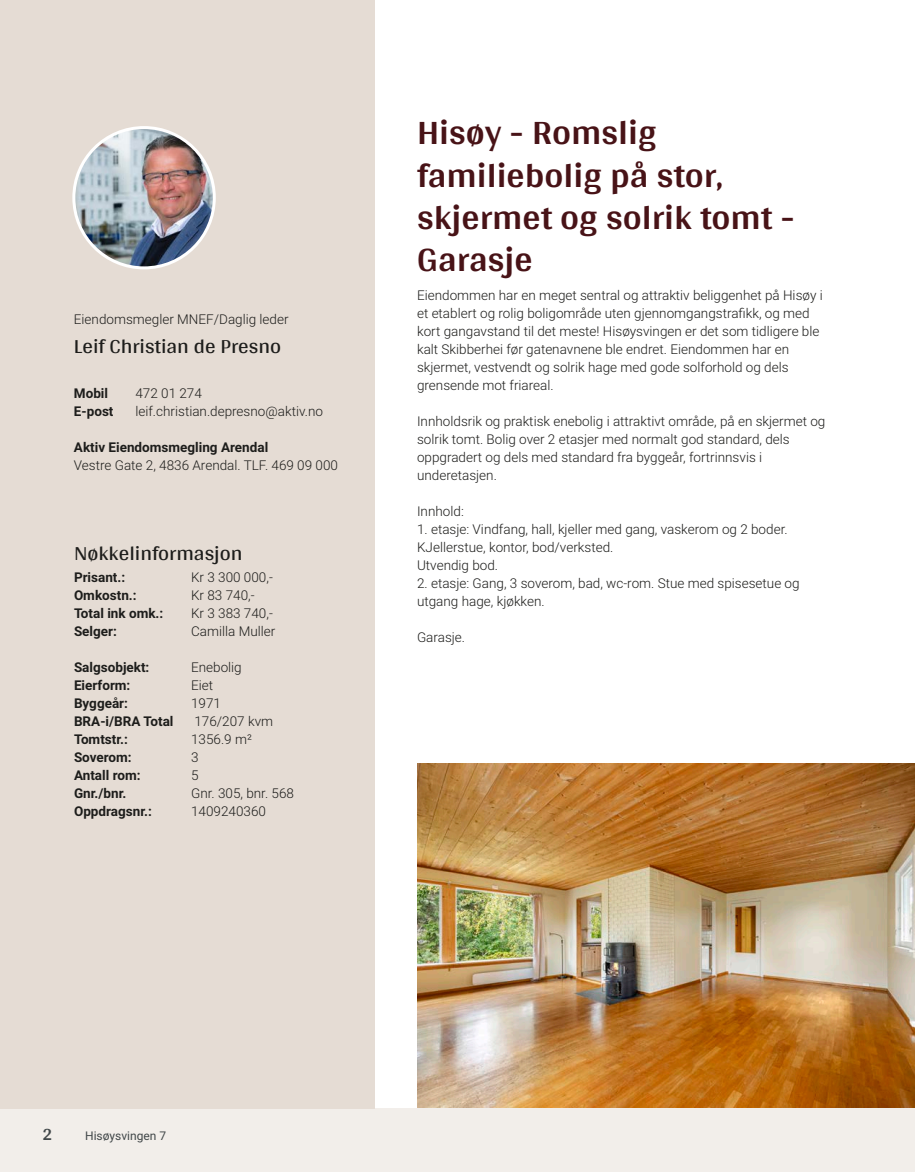
<style>
.page{position:relative;width:915px;height:1172px;background:#fff}
.page>*{position:absolute;margin:0;border:0;box-sizing:border-box;transform-origin:0 0}
.t1{font:700 36px/42px "Arya";color:#481317}
.t2{font:21px "Arya";color:#1d1d1b}
.t3{font:700 18px "Arya";color:#414749}
.t4{font:300 13.5px/18px "Roboto Vitec";color:#1d1d1b}
.t5{font:700 13.5px "Roboto Vitec";color:#1d1d1b}
.t6{font:12px "Roboto Vitec";color:#414749}
</style>
<div class="page">
<div style="left:0;top:1108px;width:914px;height:64px;background:#f2eeea"></div>
<div style="left:0;top:0;width:374px;height:1108px;background:#e5dcd4"></div>
<img style="left:74px;top:128px;width:140px;height:140px;border-radius:70px">
<div style="left:72px;top:126px;width:144px;height:143px;border:3px solid #fff;border-radius:50%"></div>
<img style="left:417px;top:764px;width:497px;height:344px">
<p class="t4" style="left:74px;top:309px;width:216px">Eiendomsmegler MNEF/Daglig leder</p>
<h2 class="t2" style="left:74px;top:333px;width:208px">Leif Christian de Presno</h2>
<p class="t5" style="left:74px;top:384px;width:36px">Mobil</p>
<p class="t4" style="left:135px;top:384px;width:68px">472 01 274</p>
<p class="t5" style="left:74px;top:402px;width:41px">E‑post</p>
<p class="t4" style="left:135px;top:402px;width:189px">leif.christian.depresno@aktiv.no</p>
<p class="t5" style="left:74px;top:438px;width:196px">Aktiv Eiendomsmegling Arendal</p>
<p class="t4" style="left:74px;top:456px;width:265px">Vestre Gate 2, 4836 Arendal. TLF. 469 09 000</p>
<h2 class="t2" style="left:74px;top:541px;width:170px">Nøkkelinformasjon</h2>
<p class="t5" style="left:74px;top:568px;width:53px">Prisant.:</p>
<p class="t4" style="left:191px;top:568px;width:83px">Kr 3 300 000,‑</p>
<p class="t5" style="left:74px;top:586px;width:64px">Omkostn.:</p>
<p class="t4" style="left:191px;top:586px;width:65px">Kr 83 740,‑</p>
<p class="t5" style="left:74px;top:604px;width:91px">Total ink omk.:</p>
<p class="t4" style="left:191px;top:604px;width:83px">Kr 3 383 740,‑</p>
<p class="t5" style="left:74px;top:622px;width:44px">Selger:</p>
<p class="t4" style="left:191px;top:622px;width:86px">Camilla Muller</p>
<p class="t5" style="left:74px;top:658px;width:77px">Salgsobjekt:</p>
<p class="t4" style="left:191px;top:658px;width:52px">Enebolig</p>
<p class="t5" style="left:74px;top:676px;width:58px">Eierform:</p>
<p class="t4" style="left:191px;top:676px;width:24px">Eiet</p>
<p class="t5" style="left:74px;top:694px;width:55px">Byggeår:</p>
<p class="t4" style="left:191px;top:694px;width:31px">1971</p>
<p class="t5" style="left:74px;top:712px;width:101px">BRA‑i/BRA Total</p>
<p class="t4" style="left:194px;top:712px;width:80px">176/207 kvm</p>
<p class="t5" style="left:74px;top:730px;width:55px">Tomtstr.:</p>
<p class="t4" style="left:191px;top:730px;width:62px">1356.9 m²</p>
<p class="t5" style="left:74px;top:748px;width:59px">Soverom:</p>
<p class="t4" style="left:191px;top:748px;width:9px">3</p>
<p class="t5" style="left:74px;top:766px;width:68px">Antall rom:</p>
<p class="t4" style="left:191px;top:766px;width:9px">5</p>
<p class="t5" style="left:74px;top:784px;width:54px">Gnr./bnr.</p>
<p class="t4" style="left:191px;top:784px;width:104px">Gnr. 305, bnr. 568</p>
<p class="t5" style="left:74px;top:802px;width:79px">Oppdragsnr.:</p>
<p class="t4" style="left:191px;top:802px;width:76px">1409240360</p>
<h1 class="t1" style="left:417px;top:111px;width:375px">Hisøy ‑ Romslig familiebolig på stor, skjermet og solrik tomt -<br>Garasje</h1>
<p class="t4" style="left:417px;top:286px;width:407px">Eiendommen har en meget sentral og attraktiv beliggenhet på Hisøy i et etablert og rolig boligområde uten gjennomgangstrafikk, og med kort gangavstand til det meste! Hisøysvingen er det som tidligere ble kalt Skibberhei før gatenavnene ble endret. Eiendommen har en skjermet, vestvendt og solrik hage med gode solforhold og dels grensende mot friareal.</p>
<p class="t4" style="left:417px;top:412px;width:409px">Innholdsrik og praktisk enebolig i attraktivt område, på en skjermet og solrik tomt. Bolig over 2 etasjer med normalt god standard, dels oppgradert og dels med standard fra byggeår, fortrinnsvis i underetasjen.</p>
<p class="t4" style="left:417px;top:502px;width:48px">Innhold:</p>
<p class="t4" style="left:417px;top:520px;width:372px">1. etasje: Vindfang, hall, kjeller med gang, vaskerom og 2 boder.<br>KJellerstue, kontor, bod/verksted.<br>Utvendig bod.</p>
<p class="t4" style="left:417px;top:574px;width:384px">2. etasje: Gang, 3 soverom, bad, wc‑rom. Stue med spisesetue og utgang hage, kjøkken.</p>
<p class="t4" style="left:417px;top:628px;width:50px">Garasje.</p>
<h3 class="t3" style="left:43px;top:1123px;width:11px">2</h3>
<p class="t6" style="left:85px;top:1127px;width:83px">Hisøysvingen 7</p>
</div>
